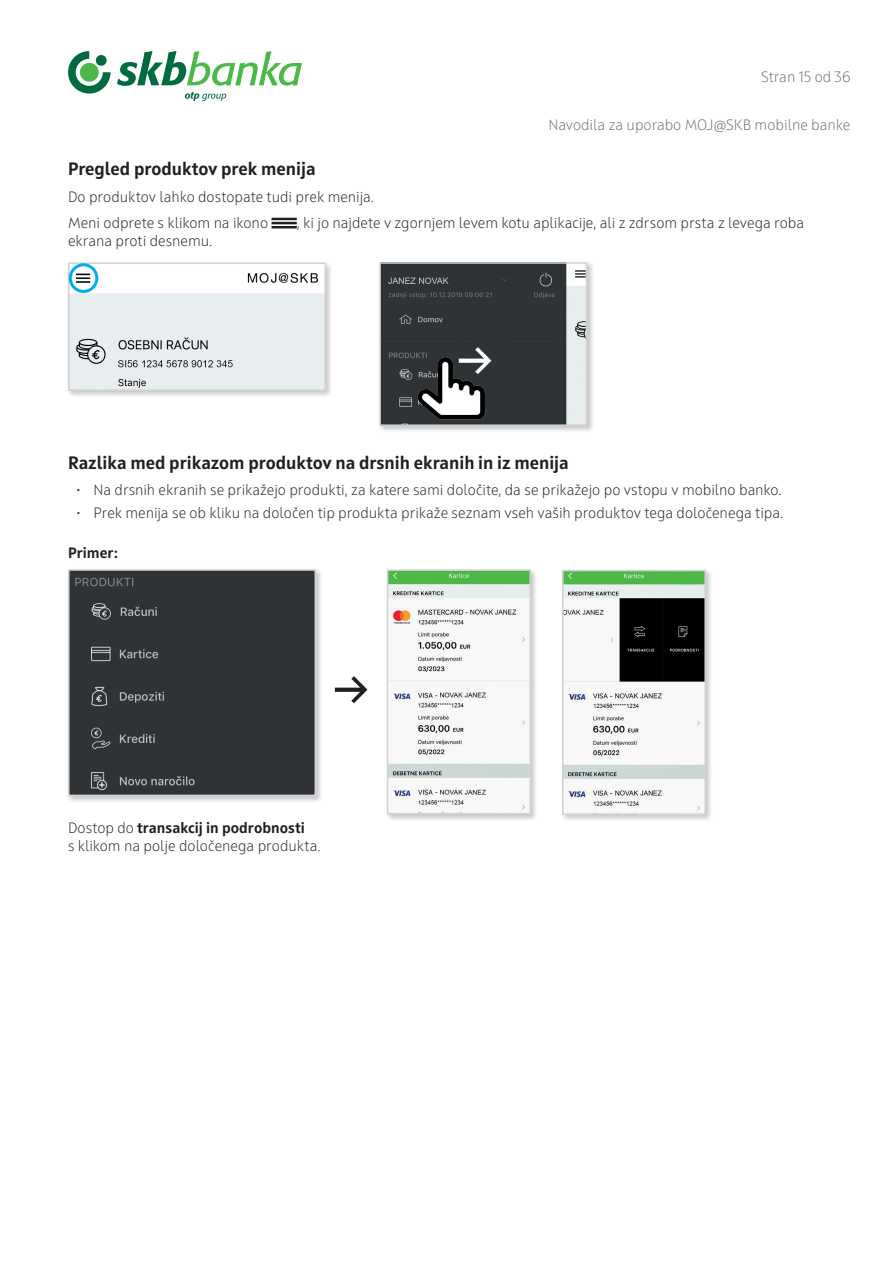
<style>
.page{position:relative;width:893px;height:1263px;background:#fff}
.page>*{position:absolute;margin:0;border:0;box-sizing:border-box;transform-origin:0 0}
.t1{font:60px "Squad";color:#fff}
.t2{font:60px "Squad";color:#231f20}
.t3{font:700 18px "Squad";color:#231f20}
.t4{font:300 15px/26.5px "Squad";color:#231f20}
.t5{font:300 15px "Squad";color:#6c6d70}
.t6{font:700 15px "Squad";letter-spacing:.005em;color:#231f20}
.s1{font-weight:700}
</style>
<div class="page">
<svg style="left:68px;top:51px;width:42px;height:43px"></svg>
<div style="left:80px;top:63px;width:19px;height:19px;background:#4cb848;border-radius:50%"></div>
<div style="left:96px;top:55px;width:11px;height:11px;background:#006b3f;border-radius:50%"></div>
<svg style="left:117px;top:51px;width:185px;height:35px"></svg>
<svg style="left:185px;top:92px;width:41px;height:9px"></svg>
<div style="left:272px;top:218px;width:25px;height:2px;border:2px solid #231f20"></div>
<div style="left:272px;top:222px;width:25px;height:2px;border:2px solid #231f20"></div>
<div style="left:272px;top:226px;width:25px;height:2px;border:2px solid #231f20"></div>
<div style="left:66px;top:261px;width:268px;height:137px;background:#231f20;opacity:.25"></div>
<img style="left:71px;top:265px;width:252px;height:123px">
<div style="left:68px;top:262px;width:258px;height:129px;border:2px solid #d1d2d4"></div>
<div style="left:69px;top:263px;width:29px;height:30px;border:3px solid #00aeef;border-radius:50%"></div>
<div style="left:378px;top:261px;width:217px;height:172px;background:#231f20;opacity:.25"></div>
<img style="left:382px;top:265px;width:202px;height:158px">
<div style="left:379px;top:262px;width:208px;height:164px;border:2px solid #d1d2d4"></div>
<img style="left:416px;top:349px;width:71px;height:71px">
<div style="left:66px;top:568px;width:257px;height:235px;background:#231f20;opacity:.25"></div>
<div style="left:71px;top:572px;width:242px;height:221px;background:#2f3336"></div>
<div style="left:68px;top:569px;width:248px;height:227px;border:2px solid #d1d2d4"></div>
<div style="left:385px;top:568px;width:154px;height:254px;background:#231f20;opacity:.25"></div>
<img style="left:390px;top:572px;width:138px;height:239px">
<div style="left:387px;top:569px;width:144px;height:245px;border:2px solid #d1d2d4"></div>
<div style="left:560px;top:568px;width:154px;height:254px;background:#231f20;opacity:.25"></div>
<img style="left:565px;top:573px;width:138px;height:239px">
<div style="left:562px;top:570px;width:144px;height:245px;border:2px solid #d1d2d4"></div>
<p class="t5" style="left:761px;top:68px;width:91px">Stran 15 od 36</p>
<p class="t5" style="left:548px;top:116px;width:304px">Navodila za uporabo MOJ@SKB mobilne banke</p>
<p class="t3" style="left:68px;top:158px;width:249px">Pregled produktov prek menija</p>
<p class="t4" style="left:68px;top:184px;width:308px">Do produktov lahko dostopate tudi prek menija.<br>Meni odprete s klikom na ikono</p>
<p class="t4" style="left:297px;top:210px;width:509px">, ki jo najdete v zgornjem levem kotu aplikacije, ali z zdrsom prsta z levega roba</p>
<p class="t4" style="left:68px;top:228px;width:146px">ekrana proti desnemu.</p>
<h1 class="t1" style="left:457px;top:324px;width:39px">→</h1>
<p class="t3" style="left:68px;top:451px;width:502px">Razlika med prikazom produktov na drsnih ekranih in iz menija</p>
<p class="t4" style="left:77px;top:477px;width:707px">• Na drsnih ekranih se prikažejo produkti, za katere sami določite, da se prikažejo po vstopu v mobilno banko.</p>
<p class="t4" style="left:77px;top:499px;width:708px">• Prek menija se ob kliku na določen tip produkta prikaže seznam vseh vaših produktov tega določenega tipa.</p>
<p class="t6" style="left:68px;top:543px;width:52px">Primer:</p>
<h1 class="t2" style="left:333px;top:653px;width:39px">→</h1>
<p class="t4" style="left:68px;top:819px;width:254px;line-height:18px">Dostop do <span class="s1">transakcij in podrobnosti<br></span>s klikom na polje določenega produkta.</p>
</div>
